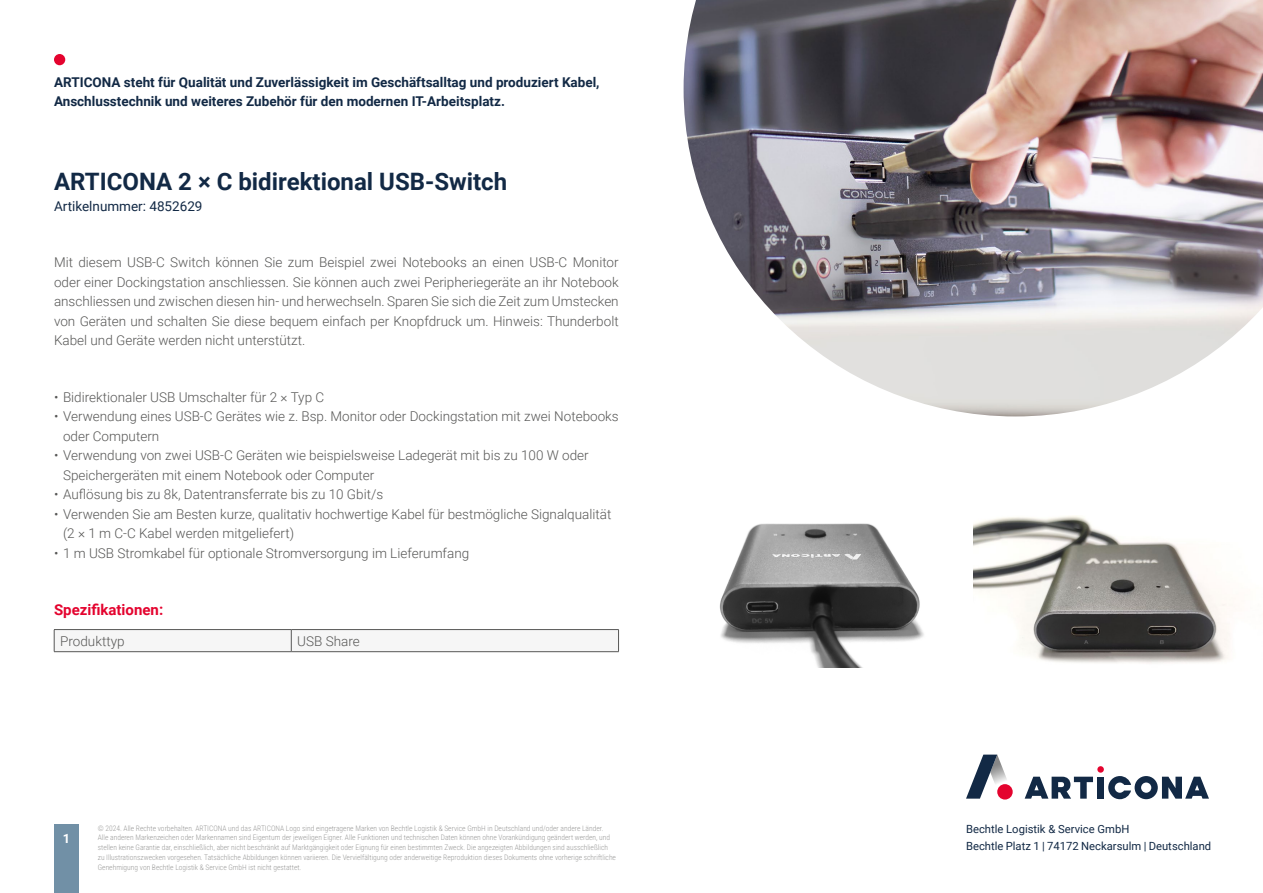
<style>
.page{position:relative;width:1263px;height:893px;background:#fff}
.page>*{position:absolute;margin:0;border:0;box-sizing:border-box;transform-origin:0 0}
.t1{font:700 24px "Roboto";color:#122945}
.t2{font:700 15px "Roboto";color:#e4032e}
.t3{font:300 13.5px/19.5px "Roboto";color:#575756}
.t4{font:700 13.5px/19.5px "Roboto";color:#122945}
.t5{font:13.5px "Roboto";color:#122945}
.t6{font:700 12.75px "Roboto";color:#fff}
.t7{font:11.25px/16.5px "Roboto";color:#122945}
.t8{font:300 7.5px/9.8px "Roboto Condensed";color:#9d9d9c}
</style>
<div class="page">
<div style="left:54px;top:54px;width:11px;height:11px;background:#e4032e;border-radius:50%"></div>
<div style="left:1097px;top:766px;width:7px;height:7px;background:#e4032e;border-radius:50%"></div>
<svg style="left:1025px;top:777px;width:68px;height:22px"></svg>
<div style="left:1097px;top:777px;width:7px;height:22px;background:#122945"></div>
<svg style="left:1108px;top:776px;width:101px;height:23px"></svg>
<svg style="left:966px;top:755px;width:47px;height:44px"></svg>
<div style="left:997px;top:784px;width:16px;height:15px;background:#e4032e;border-radius:50%"></div>
<div style="left:54px;top:825px;width:25px;height:68px;background:#7190a6"></div>
<img style="left:684px;top:0;width:579px;height:416px">
<img style="left:974px;top:516px;width:259px;height:147px">
<hr style="left:54px;top:629px;width:237px;height:1px;background:#575756">
<hr style="left:291px;top:629px;width:328px;height:1px;background:#575756">
<div style="left:54px;top:630px;width:565px;height:21px;background:#f6f6f6"></div>
<hr style="left:54px;top:651px;width:237px;height:1px;background:#575756">
<hr style="left:291px;top:651px;width:328px;height:1px;background:#575756">
<img style="left:719px;top:523px;width:205px;height:145px">
<p class="t4" style="left:54px;top:72px;width:547px">ARTICONA steht für Qualität und Zuverlässigkeit im Geschäftsalltag und produziert Kabel,<br>Anschlusstechnik und weiteres Zubehör für den modernen IT-Arbeitsplatz.</p>
<h1 class="t1" style="left:54px;top:165px;width:455px">ARTICONA 2 × C bidirektional USB-Switch</h1>
<p class="t5" style="left:54px;top:197px;width:150px">Artikelnummer: 4852629</p>
<p class="t3" style="left:54px;top:252px;width:566px;text-align:justify">Mit diesem USB-C Switch können Sie zum Beispiel zwei Notebooks an einen USB-C Monitor oder einer Dockingstation anschliessen. Sie können auch zwei Peripheriegeräte an ihr Notebook anschliessen und zwischen diesen hin- und herwechseln. Sparen Sie sich die Zeit zum Umstecken von Geräten und schalten Sie diese bequem einfach per Knopfdruck um. Hinweis: Thunderbolt Kabel und Geräte werden nicht unterstützt.</p>
<p class="t3" style="left:54px;top:386px;width:272px">• Bidirektionaler USB Umschalter für 2 × Typ C</p>
<p class="t3" style="left:63px;top:406px;width:557px;text-indent:-9px">• Verwendung eines USB-C Gerätes wie z. Bsp. Monitor oder Dockingstation mit zwei Notebooks oder Computern</p>
<p class="t3" style="left:63px;top:445px;width:527px;text-indent:-9px">• Verwendung von zwei USB-C Geräten wie beispielsweise Ladegerät mit bis zu 100 W oder<br>Speichergeräten mit einem Notebook oder Computer</p>
<p class="t3" style="left:54px;top:484px;width:331px">• Auflösung bis zu 8k, Datentransferrate bis zu 10 Gbit/s</p>
<p class="t3" style="left:63px;top:503px;width:550px;text-indent:-9px">• Verwenden Sie am Besten kurze, qualitativ hochwertige Kabel für bestmögliche Signalqualität (2 × 1 m C-C Kabel werden mitgeliefert)</p>
<p class="t3" style="left:54px;top:542px;width:417px">• 1 m USB Stromkabel für optionale Stromversorgung im Lieferumfang</p>
<p class="t2" style="left:54px;top:599px;width:111px">Spezifikationen:</p>
<p class="t3" style="left:60px;top:631px;width:66px">Produkttyp</p>
<p class="t3" style="left:297px;top:631px;width:64px">USB Share</p>
<p class="t6" style="left:63px;top:829px;width:9px">1</p>
<p class="t8" style="left:98px;top:823px;width:520px">© 2024. Alle Rechte vorbehalten. ARTICONA und das ARTICONA Logo sind eingetragene Marken von Bechtle Logistik &amp; Service GmbH in Deutschland und/oder andere Länder.<br>Alle anderen Markenzeichen oder Markennamen sind Eigentum der jeweiligen Eigner. Alle Funktionen und technischen Daten können ohne Vorankündigung geändert werden, und stellen keine Garantie dar, einschließlich, aber nicht beschränkt auf Marktgängigkeit oder Eignung für einen bestimmten Zweck. Die angezeigten Abbildungen sind ausschließlich zu Illustrationszwecken vorgesehen. Tatsächliche Abbildungen können variieren. Die Vervielfältigung oder anderweitige Reproduktion dieses Dokuments ohne vorherige schriftliche Genehmigung von Bechtle Logistik &amp; Service GmbH ist nicht gestattet.</p>
<p class="t7" style="left:966px;top:821px;width:247px">Bechtle Logistik &amp; Service GmbH<br>Bechtle Platz 1 | 74172 Neckarsulm | Deutschland</p>
</div>
